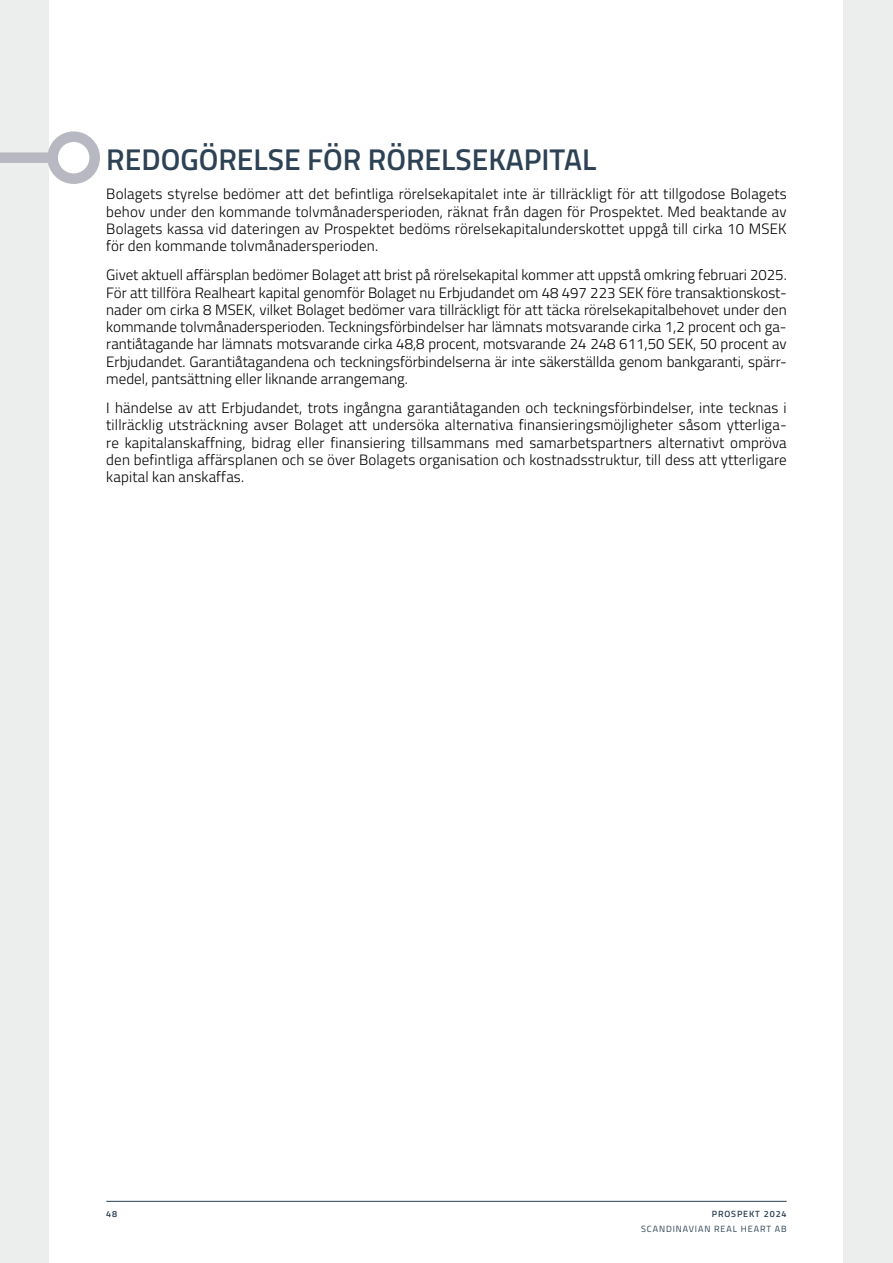
<style>
.page{position:relative;width:893px;height:1263px;background:#fff}
.page>*{position:absolute;margin:0;border:0;box-sizing:border-box;transform-origin:0 0}
.t1{font:600 30px "Titillium Web";color:#2d4254}
.t2{font:300 15px/17.2px "Titillium Web";letter-spacing:.01em;color:#000;text-align:justify}
.t3{font:9px "Titillium Web";letter-spacing:.1em;color:#2d4254}
.t4{font:600 9px "Titillium Web";letter-spacing:.1em;color:#2d4254}
</style>
<div class="page">
<div style="left:0;top:0;width:49px;height:1263px;background:#ebeeed"></div>
<hr style="left:106px;top:1201px;width:681px;height:1px;background:#2d4254">
<div style="left:844px;top:0;width:49px;height:1263px;background:#ebeeed"></div>
<div style="left:0;top:152px;width:53px;height:11px;background:#b7b8c1"></div>
<div style="left:47px;top:131px;width:53px;height:53px;border:10px solid #b7b8c1;border-radius:50%"></div>
<h1 class="t1" style="left:106px;top:137px;width:492px">REDOGÖRELSE FÖR RÖRELSEKAPITAL</h1>
<p class="t2" style="left:106px;top:185px;width:682px">Bolagets styrelse bedömer att det befintliga rörelsekapitalet inte är tillräckligt för att tillgodose Bolagets behov under den kommande tolvmånadersperioden, räknat från dagen för Prospektet. Med beaktande av Bolagets kassa vid dateringen av Prospektet bedöms rörelsekapitalunderskottet uppgå till cirka 10 MSEK för den kommande tolvmånadersperioden.</p>
<p class="t2" style="left:106px;top:266px;width:682px">Givet aktuell affärsplan bedömer Bolaget att brist på rörelsekapital kommer att uppstå omkring februari 2025.<br>För att tillföra Realheart kapital genomför Bolaget nu Erbjudandet om 48 497 223 SEK före transaktionskost&shy;nader om cirka 8 MSEK, vilket Bolaget bedömer vara tillräckligt för att täcka rörelsekapitalbehovet under den kommande tolvmånadersperioden. Teckningsförbindelser har lämnats motsvarande cirka 1,2 procent och ga&shy;rantiåtagande har lämnats motsvarande cirka 48,8 procent, motsvarande 24 248 611,50 SEK, 50 procent av Erbjudandet. Garantiåtagandena och teckningsförbindelserna är inte säkerställda genom bankgaranti, spärr&shy;medel, pantsättning eller liknande arrangemang.</p>
<p class="t2" style="left:106px;top:398px;width:682px">I händelse av att Erbjudandet, trots ingångna garantiåtaganden och teckningsförbindelser, inte tecknas i tillräcklig utsträckning avser Bolaget att undersöka alternativa finansieringsmöjligheter såsom ytterliga&shy;re kapitalanskaffning, bidrag eller finansiering tillsammans med samarbetspartners alternativt ompröva den befintliga affärsplanen och se över Bolagets organisation och kostnadsstruktur, till dess att ytterligare kapital kan anskaffas.</p>
<p class="t4" style="left:106px;top:1207px;width:12px">48</p>
<p class="t4" style="left:712px;top:1207px;width:76px">PROSPEKT 2024</p>
<p class="t3" style="left:641px;top:1222px;width:147px">SCANDINAVIAN REAL HEART AB</p>
</div>
